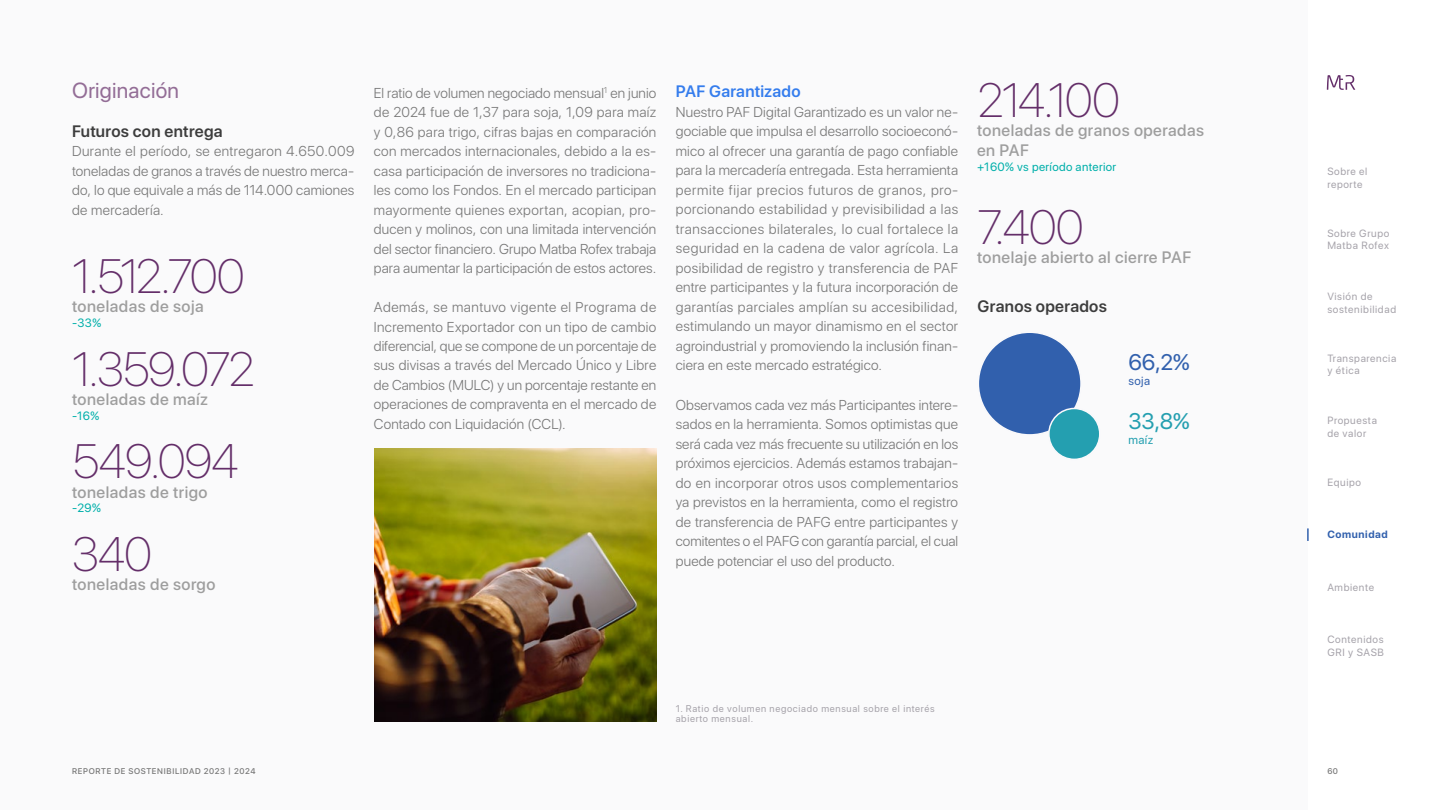
<style>
.page{position:relative;width:1440px;height:810px;background:#f8f8fa}
.page>*{position:absolute;margin:0;border:0;box-sizing:border-box;transform-origin:0 0}
.t1{font:100 48px "SF Pro Display";letter-spacing:-.03em;color:#642e69}
.t2{font:22.5px "SF Pro Display";color:#3160ad}
.t3{font:22.5px "SF Pro Display";color:#249fb0}
.t4{font:21.75px "SF Pro Display";letter-spacing:.015em;color:#936d96}
.t5{font:500 16.5px/19.5px "SF Pro Display";letter-spacing:.03em;color:#9e9e9e}
.t6{font:600 16.5px "SF Pro Display";letter-spacing:.02em;color:#3d3d3d}
.t7{font:600 16.5px "SF Pro Display";letter-spacing:.015em;color:#357ded}
.t8{font:300 14.25px/19.5px "SF Pro Display";letter-spacing:.015em;color:#777;text-align:justify}
.t9{font:12px "SF Pro Display";letter-spacing:.03em;color:#00afaa}
.t10{font:12px "SF Pro Display";color:#3160ad}
.t11{font:12px "SF Pro Display";color:#249fb0}
.t12{font:10.5px/12.6px "SF Pro Display";letter-spacing:.06em;color:#a6a3aa}
.t13{font:700 10.5px "SF Pro Display";letter-spacing:.06em;color:#3160ad}
.t14{font:9.75px/9.8px "SF Pro Display";letter-spacing:.07em;color:#a6a3aa}
.t15{font:500 8.25px "SF Pro Display";letter-spacing:.08em;color:#777}
</style>
<div class="page">
<div style="left:978px;top:332px;width:103px;height:103px;background:#3160ad;border-radius:50%"></div>
<div style="left:978px;top:331px;width:104px;height:105px;border:2px solid #f9f9fb;border-radius:50%"></div>
<div style="left:1049px;top:408px;width:51px;height:51px;background:#249fb0;border-radius:50%"></div>
<div style="left:1048px;top:408px;width:53px;height:52px;border:2px solid #f9f9fb;border-radius:50%"></div>
<img style="left:374px;top:448px;width:282px;height:274px">
<div style="left:1308px;top:0;width:132px;height:810px;background:#fff"></div>
<svg style="left:1307px;top:528px;width:2px;height:13px"></svg>
<svg style="left:1327px;top:75px;width:28px;height:15px"></svg>
<h3 class="t4" style="left:72px;top:73px;width:109px">Originación</h3>
<p class="t6" style="left:72px;top:119px;width:152px">Futuros con entrega</p>
<p class="t8" style="left:72px;top:142px;width:284px">Durante el período, se entregaron 4.650.009 toneladas de granos a través de nuestro merca&shy;do, lo que equivale a más de 114.000 camiones de mercadería.</p>
<h1 class="t1" style="left:72px;top:243px;width:174px">1.512.700</h1>
<p class="t5" style="left:72px;top:298px;width:133px">toneladas de soja</p>
<p class="t9" style="left:72px;top:314px;width:31px">-33%</p>
<h1 class="t1" style="left:72px;top:336px;width:185px">1.359.072</h1>
<p class="t5" style="left:72px;top:390px;width:138px">toneladas de maíz</p>
<p class="t9" style="left:72px;top:406px;width:29px">-16%</p>
<h1 class="t1" style="left:72px;top:428px;width:168px">549.094</h1>
<p class="t5" style="left:72px;top:483px;width:137px">toneladas de trigo</p>
<p class="t9" style="left:72px;top:499px;width:30px">-29%</p>
<h1 class="t1" style="left:72px;top:521px;width:82px">340</h1>
<p class="t5" style="left:72px;top:575px;width:145px">toneladas de sorgo</p>
<p class="t8" style="left:374px;top:83px;width:284px">El ratio de volumen negociado mensual<sup>1</sup> en junio de 2024 fue de 1,37 para soja, 1,09 para maíz y 0,86 para trigo, cifras bajas en comparación con mercados internacionales, debido a la es&shy;casa participación de inversores no tradiciona&shy;les como los Fondos. En el mercado participan mayormente quienes exportan, acopian, pro&shy;ducen y molinos, con una limitada intervención del sector financiero. Grupo Matba Rofex trabaja para aumentar la participación de estos actores.</p>
<p class="t8" style="left:374px;top:298px;width:284px">Además, se mantuvo vigente el Programa de Incremento Exportador con un tipo de cambio diferencial, que se compone de un porcentaje de sus divisas a través del Mercado Único y Libre de Cambios (MULC) y un porcentaje restante en operaciones de compraventa en el mercado de Contado con Liquidación (CCL).</p>
<p class="t7" style="left:676px;top:80px;width:126px">PAF Garantizado</p>
<p class="t8" style="left:676px;top:103px;width:284px">Nuestro PAF Digital Garantizado es un valor ne&shy;gociable que impulsa el desarrollo socioeconó&shy;mico al ofrecer una garantía de pago confiable para la mercadería entregada. Esta herramienta permite fijar precios futuros de granos, pro&shy;porcionando estabilidad y previsibilidad a las transacciones bilaterales, lo cual fortalece la seguridad en la cadena de valor agrícola. La posibilidad de registro y transferencia de PAF entre participantes y la futura incorporación de garantías parciales amplían su accesibilidad, estimulando un mayor dinamismo en el sector agroindustrial y promoviendo la inclusión finan&shy;ciera en este mercado estratégico.</p>
<p class="t8" style="left:676px;top:395px;width:284px">Observamos cada vez más Participantes intere&shy;sados en la herramienta. Somos optimistas que será cada vez más frecuente su utilización en los próximos ejercicios. Además estamos trabajan&shy;do en incorporar otros usos complementarios ya previstos en la herramienta, como el registro de transferencia de PAFG entre participantes y comitentes o el PAFG con garantía parcial, el cual puede potenciar el uso del producto.</p>
<h1 class="t1" style="left:977px;top:67px;width:144px">214.100</h1>
<p class="t5" style="left:977px;top:122px;width:229px">toneladas de granos operadas en PAF</p>
<p class="t9" style="left:977px;top:157px;width:141px">+160% vs período anterior</p>
<h1 class="t1" style="left:977px;top:194px;width:108px">7.400</h1>
<p class="t5" style="left:977px;top:248px;width:216px">tonelaje abierto al cierre PAF</p>
<p class="t6" style="left:978px;top:294px;width:131px">Granos operados</p>
<h2 class="t2" style="left:1129px;top:345px;width:62px">66,2%</h2>
<p class="t10" style="left:1129px;top:371px;width:23px">soja</p>
<h2 class="t3" style="left:1129px;top:404px;width:62px">33,8%</h2>
<p class="t11" style="left:1129px;top:430px;width:26px">maíz</p>
<p class="t15" style="left:72px;top:765px;width:185px">REPORTE DE SOSTENIBILIDAD 2023 | 2024</p>
<p class="t14" style="left:676px;top:704px;width:260px">1. Ratio de volumen negociado mensual sobre el interés abierto mensual.</p>
<p class="t12" style="left:1327px;top:165px;width:42px">Sobre el reporte</p>
<p class="t12" style="left:1327px;top:227px;width:63px">Sobre Grupo<br>Matba Rofex</p>
<p class="t12" style="left:1327px;top:290px;width:70px">Visión de sostenibilidad</p>
<p class="t12" style="left:1327px;top:352px;width:70px">Transparencia y ética</p>
<p class="t12" style="left:1327px;top:414px;width:51px">Propuesta de valor</p>
<p class="t12" style="left:1327px;top:476px;width:35px">Equipo</p>
<p class="t13" style="left:1327px;top:529px;width:62px">Comunidad</p>
<p class="t12" style="left:1327px;top:581px;width:48px">Ambiente</p>
<p class="t12" style="left:1327px;top:633px;width:58px">Contenidos<br>GRI y SASB</p>
<p class="t15" style="left:1327px;top:765px;width:12px">60</p>
</div>
